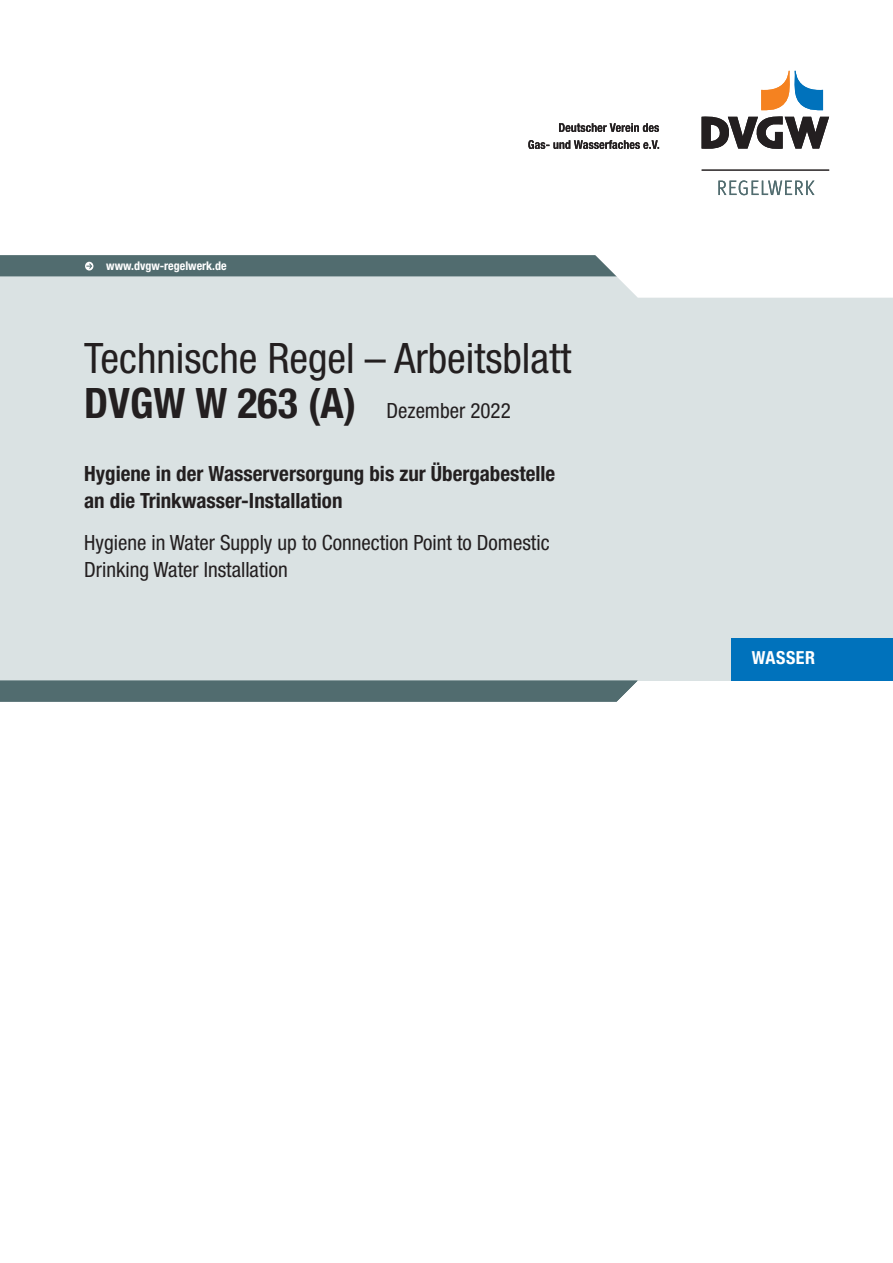
<style>
.page{position:relative;width:893px;height:1263px;background:#fff}
.page>*{position:absolute;margin:0;border:0;box-sizing:border-box;transform-origin:0 0}
.DVGW-MEDIENZUSATZ{font:condensed 42px "Helvetica Neue LT Std";color:#231f20}
.DVGW-MEDIENZUSATZ-2{font:condensed 21px/27px "Helvetica Neue LT Std";color:#231f20}
.DVGW-MEDIENZUSATZ-3{font:700 condensed 21px/27px "Helvetica Neue LT Std";color:#231f20}
.DVGW-MEDIENZUSATZ-4{font:700 condensed 18px "Helvetica Neue LT Std";letter-spacing:.03em;color:#fff}
.DVGW_Inhalte_fett_77{font:700 condensed 12px "Helvetica Neue LT Std";color:#fff}
.s1{font-weight:700;font-size:42px}
</style>
<div class="page">
<div style="left:0;top:255px;width:893px;height:425px;background:#dae2e3"></div>
<svg style="left:0;top:680px;width:638px;height:22px;background:#577174"></svg>
<svg style="left:702px;top:71px;width:127px;height:78px"></svg>
<hr style="left:702px;top:170px;width:127px;height:1px;background:#231f20">
<svg style="left:528px;top:140px;width:131px;height:9px"></svg>
<svg style="left:559px;top:123px;width:100px;height:9px"></svg>
<svg style="left:718px;top:180px;width:96px;height:15px"></svg>
<svg style="left:0;top:255px;width:893px;height:43px"></svg>
<div style="left:731px;top:638px;width:162px;height:42px;background:#0072bc"></div>
<p class="DVGW_Inhalte_fett_77" style="left:106px;top:259px;width:122px">www.dvgw-regelwerk.de</p>
<p class="DVGW-MEDIENZUSATZ" style="left:84px;top:334px;width:489px">Technische Regel – Arbeitsblatt</p>
<p class="DVGW-MEDIENZUSATZ-2" style="left:84px;top:397px;width:428px"><span class="s1">DVGW W 263 (A)</span> Dezember 2022</p>
<p class="DVGW-MEDIENZUSATZ-3" style="left:84px;top:460px;width:473px">Hygiene in der Wasserversorgung bis zur Übergabestelle an die Trinkwasser-Installation</p>
<p class="DVGW-MEDIENZUSATZ-2" style="left:84px;top:529px;width:467px">Hygiene in Water Supply up to Connection Point to Domestic<br>Drinking Water Installation</p>
<p class="DVGW-MEDIENZUSATZ-4" style="left:752px;top:647px;width:65px">WASSER</p>
</div>
